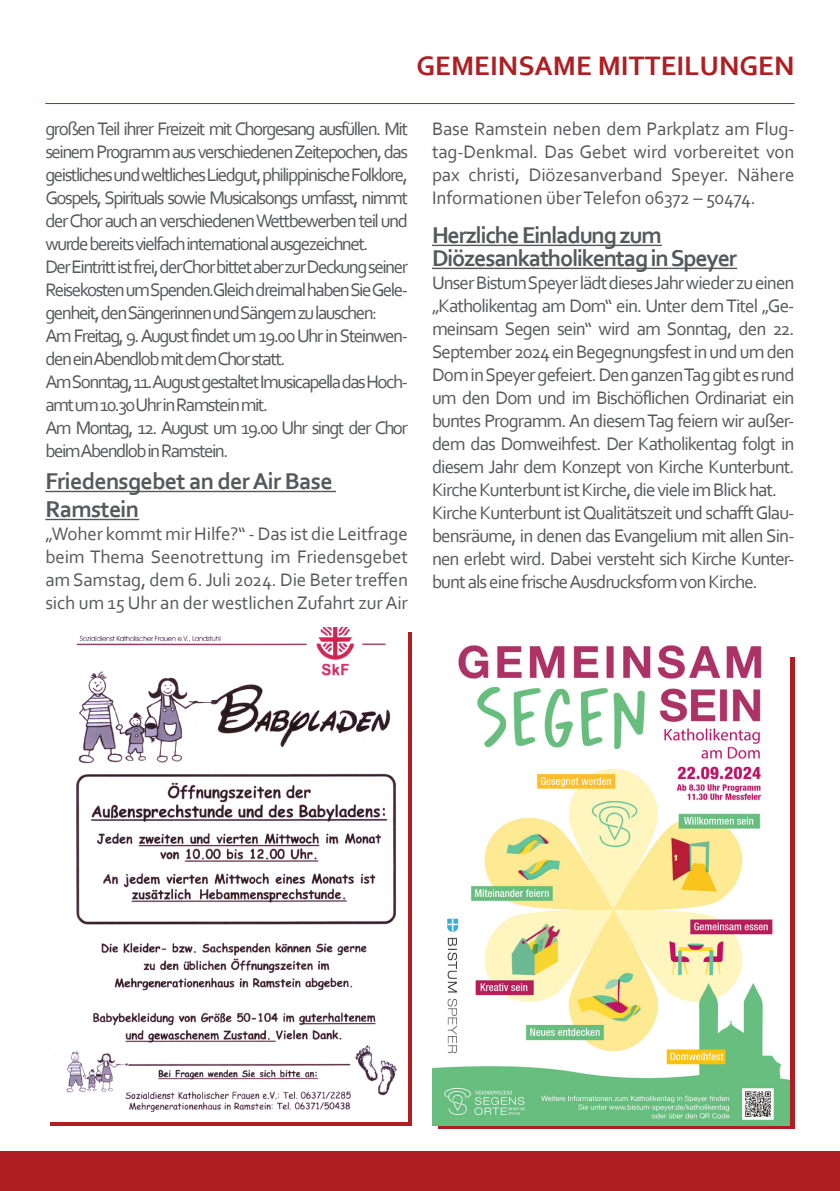
<style>
.page{position:relative;width:840px;height:1191px;background:#fff}
.page>*{position:absolute;margin:0;border:0;box-sizing:border-box;transform-origin:0 0}
.t1{font:700 28px "Corbel";color:#af1e22}
.t2{font:700 24px/23px "Corbel";letter-spacing:-.05em;color:#57585a}
.t3{font:700 24px/28px "Corbel";letter-spacing:-.03em;color:#57585a}
.t4{font:19px/23px "Corbel";letter-spacing:-.05em;color:#57585a;text-align:justify}
.t5{font:19px/23px "Corbel";letter-spacing:-.08em;color:#57585a}
</style>
<div class="page">
<hr style="left:45px;top:103px;width:749px;height:1px;background:#af1e22">
<hr style="left:45px;top:491px;width:291px;height:1px;background:#57585a">
<hr style="left:45px;top:519px;width:94px;height:1px;background:#57585a">
<hr style="left:432px;top:245px;width:229px;height:1px;background:#57585a">
<hr style="left:432px;top:268px;width:304px;height:1px;background:#57585a">
<div style="left:0;top:1151px;width:839px;height:40px;background:#af1e22"></div>
<svg style="left:438px;top:657px;width:356px;height:471px;background:#b04c48"></svg>
<img style="left:432px;top:645px;width:357px;height:480px">
<div style="left:50px;top:632px;width:362px;height:494px;background:#af1e22"></div>
<img style="left:45px;top:628px;width:363px;height:493px">
<h1 class="t1" style="left:416px;top:48px;width:379px">GEMEINSAME MITTEILUNGEN</h1>
<p class="t5" style="left:45px;top:117px;width:364px">großen Teil ihrer Freizeit mit Chorgesang ausfüllen. Mit seinem Programm aus verschiedenen Zeitepochen, das geistliches und weltliches Liedgut, philippinische Folklore, Gospels, Spirituals sowie Musicalsongs umfasst, nimmt der Chor auch an verschiedenen Wettbewerben teil und wurde bereits vielfach international ausgezeichnet.<br>Der Eintritt ist frei, der Chor bittet aber zur Deckung seiner Reisekosten um Spenden.Gleich dreimal haben Sie Gele&shy;genheit, den Sängerinnen und Sängern zu lauschen:<br>Am Freitag, 9. August findet um 19.00 Uhr in Steinwen&shy;den ein Abendlob mit dem Chor statt.<br>Am Sonntag, 11. August gestaltet Imusicapella das Hoch&shy;amt um 10.30 Uhr in Ramstein mit.<br>Am Montag, 12. August um 19.00 Uhr singt der Chor beim Abendlob in Ramstein.</p>
<p class="t3" style="left:45px;top:467px;width:288px">Friedensgebet an der Air Base<br>Ramstein</p>
<p class="t4" style="left:45px;top:522px;width:364px">„Woher kommt mir Hilfe?“ - Das ist die Leitfrage beim Thema Seenotrettung im Friedensgebet am Samstag, dem 6. Juli 2024. Die Beter treffen sich um 15 Uhr an der westlichen Zufahrt zur Air</p>
<p class="t4" style="left:432px;top:117px;width:364px">Base Ramstein neben dem Parkplatz am Flug&shy;tag-Denkmal. Das Gebet wird vorbereitet von pax christi, Diözesanverband Speyer. Nähere Informationen über Telefon 06372 – 50474.</p>
<p class="t2" style="left:432px;top:223px;width:306px">Herzliche Einladung zum<br>Diözesankatholikentag in Speyer</p>
<p class="t4" style="left:432px;top:271px;width:364px;text-align:left">Unser Bistum Speyer lädt dieses Jahr wieder zu einen „Katholikentag am Dom“ ein. Unter dem Titel „Ge&shy;meinsam Segen sein“ wird am Sonntag, den 22.<br>September 2024 ein Begegnungsfest in und um den Dom in Speyer gefeiert. Den ganzen Tag gibt es rund um den Dom und im Bischöflichen Ordinariat ein buntes Programm. An diesem Tag feiern wir außer&shy;dem das Domweihfest. Der Katholikentag folgt in diesem Jahr dem Konzept von Kirche Kunterbunt.<br>Kirche Kunterbunt ist Kirche, die viele im Blick hat.<br>Kirche Kunterbunt ist Qualitätszeit und schafft Glau&shy;bensräume, in denen das Evangelium mit allen Sin&shy;nen erlebt wird. Dabei versteht sich Kirche Kunter&shy;bunt als eine frische Ausdrucksform von Kirche.</p>
</div>
